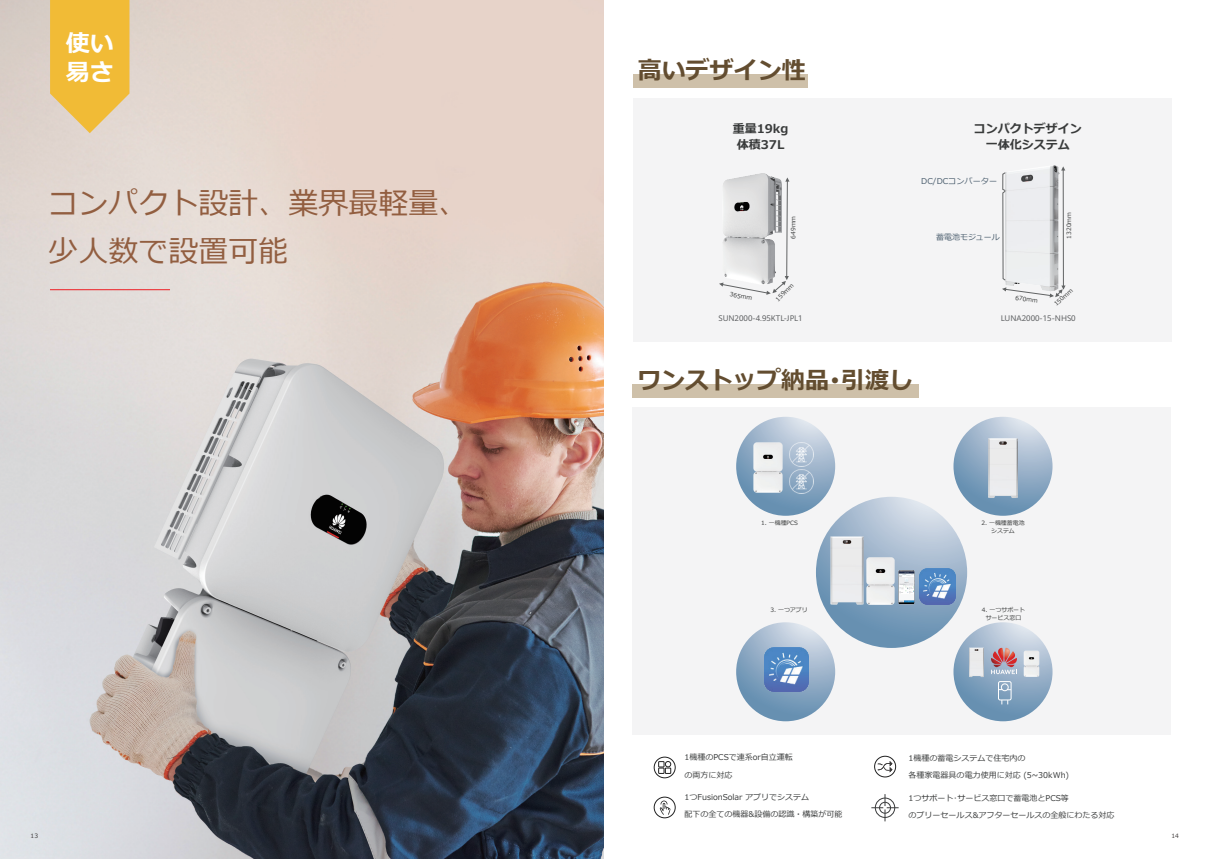
<style>
.page{position:relative;width:1208px;height:859px;background:#fff}
.page>*{position:absolute;margin:0;border:0;box-sizing:border-box;transform-origin:0 0}
.t1{font:30px/48.2px "Meiryo";color:#925e40}
.t2{font:700 24px "Meiryo";color:#634d30}
.t3{font:700 24px/28.8px "Meiryo";color:#fff}
.t4{font:700 12px/16.4px "Meiryo";color:#393b3b;text-align:center}
.t5{font:8px/16.9px "Meiryo";color:#393b3b}
.t6{font:8px "Huawei Sans";color:#606264}
.t7{font:8px "Meiryo";color:#4b5e6e}
.t8{font:6px "Meiryo";color:#393b3b}
.t9{font:6px "Meiryo";color:#3c3838}
.t10{font:5.9px/7.7px "Meiryo";color:#393b3b;text-align:center}
</style>
<div class="page">
<div style="left:632px;top:407px;width:538px;height:327px;background:#f4f4f5"></div>
<svg style="left:736px;top:417px;width:99px;height:99px;background:#96b0c8"></svg>
<svg style="left:953px;top:417px;width:99px;height:99px;background:#94afc7"></svg>
<svg style="left:736px;top:622px;width:99px;height:99px;background:#92adc6"></svg>
<svg style="left:953px;top:622px;width:99px;height:99px;background:#93aec6"></svg>
<svg style="left:816px;top:497px;width:151px;height:151px;background:#98b2c9"></svg>
<img style="left:0;top:0;width:604px;height:859px">
<div style="left:633px;top:98px;width:539px;height:244px;background:#f4f4f5"></div>
<hr style="left:50px;top:289px;width:120px;height:1px;background:#ee1d23">
<svg style="left:50px;top:0;width:79px;height:133px;background:#eebe4c"></svg>
<div style="left:633px;top:74px;width:174px;height:13px;background:#cec0a9"></div>
<div style="left:633px;top:384px;width:286px;height:13px;background:#cec0a9"></div>
<img style="left:866px;top:556px;width:29px;height:50px">
<img style="left:1023px;top:650px;width:16px;height:28px">
<img style="left:752px;top:442px;width:31px;height:53px">
<img style="left:789px;top:442px;width:24px;height:24px">
<img style="left:789px;top:469px;width:24px;height:24px">
<img style="left:987px;top:438px;width:32px;height:61px">
<img style="left:828px;top:535px;width:37px;height:71px">
<img style="left:968px;top:647px;width:16px;height:31px">
<img style="left:897px;top:569px;width:18px;height:36px">
<img style="left:919px;top:568px;width:36px;height:36px">
<img style="left:764px;top:648px;width:44px;height:44px">
<svg style="left:990px;top:648px;width:27px;height:26px"></svg>
<div style="left:998px;top:681px;width:13px;height:19px;border:1px solid #fff;border-radius:2px"></div>
<svg style="left:1001px;top:700px;width:7px;height:4px"></svg>
<div style="left:1001px;top:683px;width:7px;height:8px;border:1px solid #fff;border-radius:50%"></div>
<svg style="left:871px;top:794px;width:27px;height:27px"></svg>
<div style="left:653px;top:797px;width:22px;height:21px;border:1px solid #212121;border-radius:50%"></div>
<svg style="left:659px;top:800px;width:11px;height:15px"></svg>
<div style="left:653px;top:757px;width:22px;height:21px;border:1px solid #212121;border-radius:50%"></div>
<div style="left:874px;top:756px;width:22px;height:21px;border:1px solid #212121;border-radius:50%"></div>
<svg style="left:877px;top:761px;width:15px;height:11px"></svg>
<svg style="left:658px;top:761px;width:13px;height:13px"></svg>
<img style="left:743px;top:173px;width:47px;height:9px">
<svg style="left:719px;top:177px;width:70px;height:118px"></svg>
<svg style="left:1002px;top:166px;width:63px;height:132px"></svg>
<h2 class="t3" style="left:66px;top:30px;width:49px">使い易さ</h2>
<h1 class="t1" style="left:48px;top:181px;width:407px">コンパクト設計、業界最軽量､少人数で設置可能</h1>
<h2 class="t2" style="left:638px;top:54px;width:169px">高いデザイン性</h2>
<h3 class="t4" style="left:732px;top:121px;width:57px">重量19kg体積37L</h3>
<h3 class="t4" style="left:973px;top:121px;width:109px">コンパクトデザイン一体化システム</h3>
<p class="t7" style="left:921px;top:176px;width:77px">DC/DCコンバーター</p>
<p class="t8" style="left:789px;top:239px;width:24px;rotate:-90deg">649mm</p>
<p class="t7" style="left:936px;top:231px;width:65px">蓄電池モジュール</p>
<p class="t8" style="left:1064px;top:239px;width:28px;rotate:-90deg">1320mm</p>
<p class="t8" style="left:730px;top:290px;width:24px;rotate:10deg">365mm</p>
<p class="t8" style="left:773px;top:297px;width:24px;rotate:-45deg">159mm</p>
<p class="t8" style="left:1015px;top:293px;width:24px;rotate:7deg">670mm</p>
<p class="t8" style="left:1052px;top:301px;width:24px;rotate:-42deg">150mm</p>
<p class="t6" style="left:718px;top:312px;width:86px">SUN2000-4.95KTL-JPL1</p>
<p class="t6" style="left:1000px;top:312px;width:77px">LUNA2000-15-NHS0</p>
<h2 class="t2" style="left:637px;top:364px;width:277px">ワンストップ納品･引渡し</h2>
<p class="t10" style="left:761px;top:519px;width:38px">1. 一機種PCS</p>
<p class="t10" style="left:981px;top:519px;width:45px">2. 一機種蓄電池システム</p>
<p class="t10" style="left:770px;top:607px;width:39px">3. 一つアプリ</p>
<p class="t10" style="left:981px;top:607px;width:45px">4. 一つサポートサービス窓口</p>
<p class="t5" style="left:684px;top:749px;width:110px;line-height:17.3px">1機種のPCSで連系or自立運転の両方に対応</p>
<p class="t5" style="left:684px;top:789px;width:159px">1つFusionSolar アプリでシステム<br>配下の全ての機器&amp;設備の認識・構築が可能</p>
<p class="t5" style="left:908px;top:751px;width:162px;line-height:16.4px">1機種の蓄電システムで住宅内の<br>各種家電器具の電力使用に対応 (5~30kWh)</p>
<p class="t5" style="left:908px;top:790px;width:207px">1つサポート･サービス窓口で蓄電池とPCS等<br>のプリーセールス&amp;アフターセールスの全般にわたる対応</p>
<p class="t9" style="left:31px;top:832px;width:9px">13</p>
<p class="t9" style="left:1171px;top:832px;width:9px">14</p>
</div>
